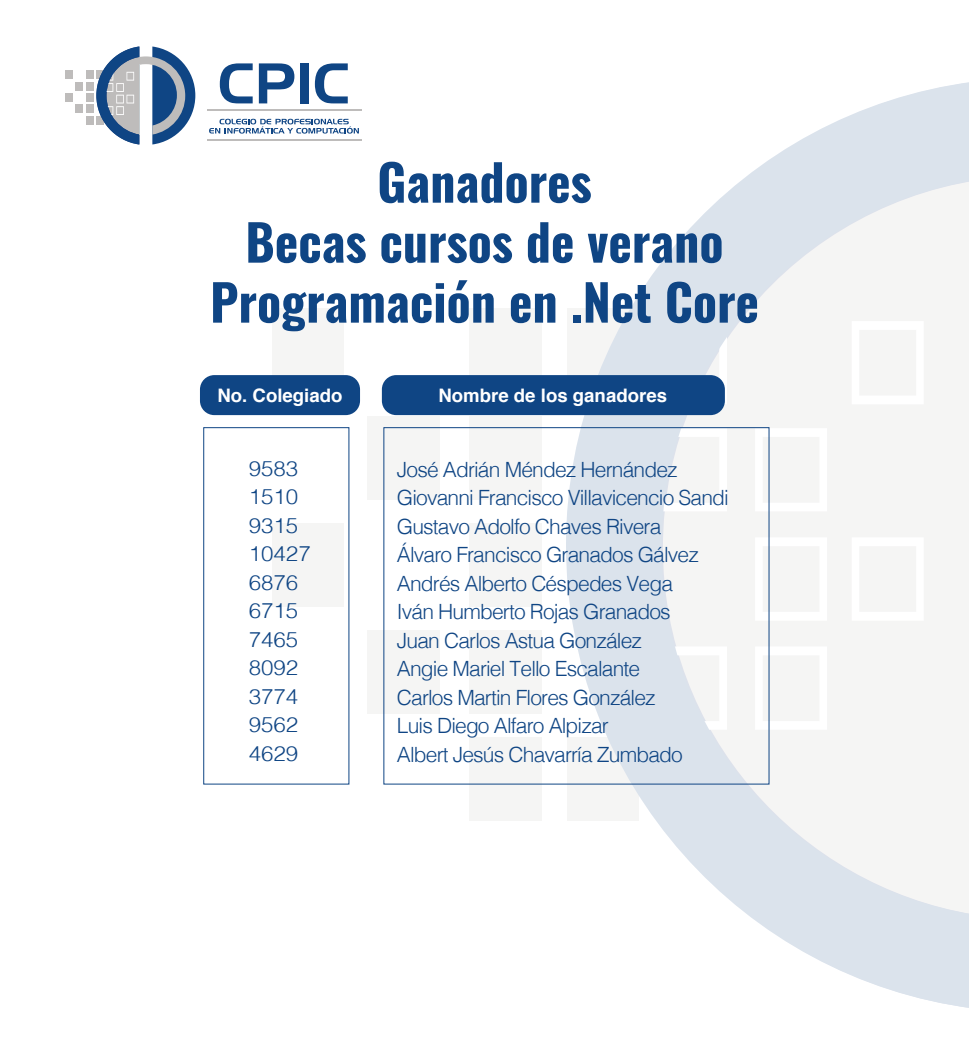
<style>
.page{position:relative;width:969px;height:1057px;background:#fff}
.page>*{position:absolute;margin:0;border:0;box-sizing:border-box;transform-origin:0 0}
.t1{font:700 49.96px/60px "Oswald";color:#0f4584;text-align:center}
.t2{font:300 21px/28.5px "Helvetica";letter-spacing:-.04em;color:#0f4584}
.t3{font:300 21px/28.5px "Helvetica";color:#0f4584;scale:1.06 1}
.t4{font:700 18.64px "Helvetica";color:#fff}
</style>
<div class="page">
<div style="left:272px;top:309px;width:72px;height:83px;background:#f5f5f4"></div>
<div style="left:272px;top:523px;width:72px;height:83px;background:#f5f5f4"></div>
<div style="left:367px;top:416px;width:73px;height:83px;background:#f5f5f4"></div>
<div style="left:367px;top:630px;width:73px;height:84px;background:#f5f5f4"></div>
<div style="left:469px;top:309px;width:72px;height:83px;background:#f5f5f4"></div>
<div style="left:469px;top:416px;width:72px;height:83px;background:#f5f5f4"></div>
<div style="left:469px;top:523px;width:72px;height:83px;background:#f5f5f4"></div>
<div style="left:469px;top:630px;width:72px;height:84px;background:#f5f5f4"></div>
<div style="left:469px;top:738px;width:72px;height:83px;background:#f5f5f4"></div>
<svg style="left:566px;top:82px;width:403px;height:926px"></svg>
<div style="left:65px;top:70px;width:8px;height:9px;background:#bebcbb"></div>
<div style="left:65px;top:93px;width:8px;height:9px;background:#bebcbb"></div>
<div style="left:75px;top:82px;width:8px;height:9px;background:#bebcbb"></div>
<div style="left:75px;top:105px;width:8px;height:8px;background:#bebcbb"></div>
<div style="left:86px;top:70px;width:8px;height:9px;background:#bebcbb"></div>
<div style="left:86px;top:82px;width:8px;height:9px;background:#bebcbb"></div>
<div style="left:86px;top:93px;width:8px;height:9px;background:#bebcbb"></div>
<div style="left:86px;top:105px;width:8px;height:8px;background:#bebcbb"></div>
<div style="left:86px;top:116px;width:8px;height:9px;background:#bebcbb"></div>
<svg style="left:96px;top:46px;width:99px;height:98px"></svg>
<hr style="left:139px;top:64px;width:1px;height:70px;background:#c4cbce">
<svg style="left:209px;top:119px;width:150px;height:15px"></svg>
<hr style="left:207px;top:109px;width:154px;height:2px;background:#bebcbb">
<hr style="left:207px;top:139px;width:154px;height:2px;background:#bebcbb">
<svg style="left:220px;top:63px;width:33px;height:40px"></svg>
<svg style="left:259px;top:63px;width:35px;height:40px"></svg>
<div style="left:300px;top:63px;width:9px;height:40px;background:#0f4584"></div>
<svg style="left:315px;top:63px;width:33px;height:40px"></svg>
<div style="left:200px;top:375px;width:160px;height:40px;background:#0f4584;border-radius:14px"></div>
<div style="left:382px;top:375px;width:343px;height:40px;background:#0f4584;border-radius:14px"></div>
<div style="left:203px;top:427px;width:146px;height:358px;border:1px solid #0f4584"></div>
<h1 class="t1" style="left:210px;top:154px;width:550px">Ganadores<br>Becas cursos de verano<br>Programación en .Net Core</h1>
<p class="t4" style="left:217px;top:381px;width:127px">No. Colegiado</p>
<p class="t4" style="left:438px;top:381px;width:230px">Nombre de los ganadores</p>
<p class="t3" style="left:249px;top:452px;width:60px">9583<br>1510<br>9315<br>10427<br>6876<br>6715<br>7465<br>8092<br>3774<br>9562<br>4629</p>
<p class="t2" style="left:397px;top:454px;width:333px">José Adrián Méndez Hernández<br>Giovanni Francisco Villavicencio Sandi<br>Gustavo Adolfo Chaves Rivera<br>Álvaro Francisco Granados Gálvez<br>Andrés Alberto Céspedes Vega<br>Iván Humberto Rojas Granados<br>Juan Carlos Astua González<br>Angie Mariel Tello Escalante<br>Carlos Martin Flores González<br>Luis Diego Alfaro Alpizar<br>Albert Jesús Chavarría Zumbado</p>
</div>
